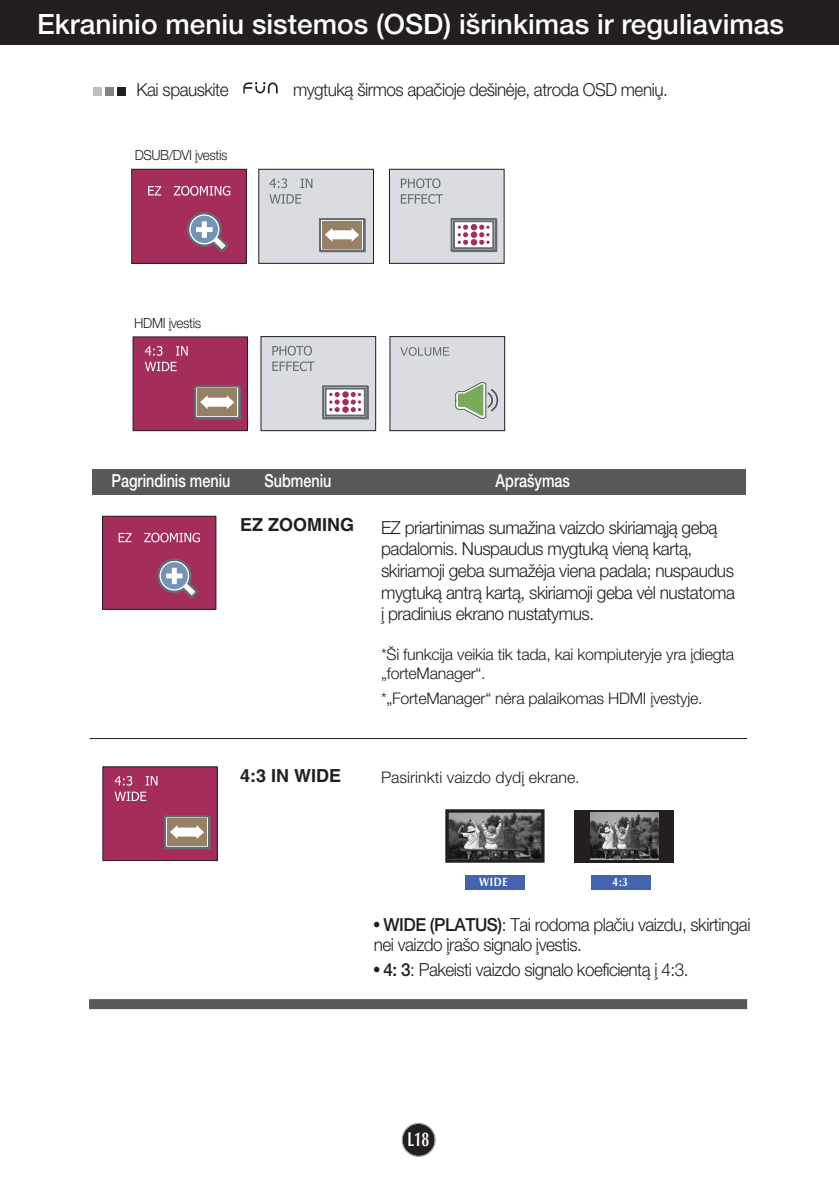
<style>
.page{position:relative;width:839px;height:1189px;background:#fff}
.page>*{position:absolute;margin:0;border:0;box-sizing:border-box;transform-origin:0 0}
.t1{font:500 28px "Helvetica Neue CE";color:#fff}
.t2{font:700 20px "Optima";color:#fff;scale:.7 1}
.t3{font:300 18px/21.6px "Helvetica Neue CE";letter-spacing:-.03em;color:#231f20;scale:.96 1}
.t4{font:300 18px/20px "Helvetica Neue CE";letter-spacing:-.03em;color:#231f20;scale:.95 1}
.t5{font:500 18px "Helvetica Neue CE";color:#fff;scale:.8 1}
.t6{font:700 18px "Helvetica";color:#231f20}
.t7{font:300 16px/19.2px "Helvetica Neue CE";letter-spacing:-.015em;color:#231f20}
.t8{font:300 14px "Helvetica Neue CE";letter-spacing:-.025em;color:#231f20;scale:.95 1}
.t9{font:700 12px "Optima";color:#fff;scale:.85 1}
.s1{font-family:"Helvetica";font-weight:400}
.s2{font-weight:500}
</style>
<div class="page">
<div style="left:402px;top:1124px;width:32px;height:32px;background:#231f20;border-radius:50%"></div>
<div style="left:401px;top:1123px;width:34px;height:34px;border:1px solid #939598;border-radius:50%"></div>
<div style="left:0;top:0;width:839px;height:45px;background:#231f20"></div>
<div style="left:117px;top:87px;width:9px;height:9px;background:#231f20"></div>
<div style="left:105px;top:87px;width:9px;height:9px;background:#808285"></div>
<div style="left:93px;top:87px;width:9px;height:9px;background:#bcbdc0"></div>
<div style="left:89px;top:999px;width:658px;height:10px;background:#57585a"></div>
<div style="left:92px;top:469px;width:654px;height:25px;background:#57585a"></div>
<hr style="left:90px;top:738px;width:657px;height:1px;background:#231f20">
<div style="left:132px;top:169px;width:114px;height:94px;background:#a52d5c"></div>
<div style="left:131px;top:169px;width:116px;height:95px;border:1px solid #231f20"></div>
<div style="left:259px;top:169px;width:114px;height:94px;background:#dadce2"></div>
<div style="left:258px;top:169px;width:116px;height:95px;border:1px solid #231f20"></div>
<svg style="left:148px;top:186px;width:13px;height:9px"></svg>
<svg style="left:174px;top:186px;width:56px;height:10px"></svg>
<svg style="left:269px;top:178px;width:18px;height:10px"></svg>
<svg style="left:300px;top:179px;width:12px;height:9px"></svg>
<svg style="left:269px;top:194px;width:32px;height:10px"></svg>
<div style="left:389px;top:169px;width:115px;height:94px;background:#dadce2"></div>
<div style="left:389px;top:169px;width:115px;height:95px;border:1px solid #231f20"></div>
<svg style="left:401px;top:178px;width:39px;height:10px"></svg>
<svg style="left:401px;top:194px;width:42px;height:10px"></svg>
<svg style="left:187px;top:212px;width:42px;height:41px"></svg>
<div style="left:320px;top:219px;width:46px;height:33px;border:2px solid #656c70"></div>
<div style="left:319px;top:218px;width:46px;height:33px;border:2px solid #656c70"></div>
<div style="left:322px;top:221px;width:40px;height:27px;background:#978064"></div>
<svg style="left:325px;top:228px;width:8px;height:14px"></svg>
<svg style="left:350px;top:228px;width:9px;height:14px"></svg>
<div style="left:331px;top:230px;width:22px;height:9px;background:#fff"></div>
<div style="left:451px;top:219px;width:46px;height:33px;border:2px solid #656c70"></div>
<div style="left:451px;top:219px;width:44px;height:31px;background:#fff"></div>
<div style="left:450px;top:218px;width:46px;height:33px;border:2px solid #656c70"></div>
<svg style="left:457px;top:224px;width:32px;height:21px"></svg>
<div style="left:453px;top:220px;width:41px;height:29px;border:2px solid #656c70"></div>
<div style="left:261px;top:336px;width:115px;height:95px;background:#dadce2"></div>
<div style="left:260px;top:336px;width:116px;height:95px;border:1px solid #231f20"></div>
<svg style="left:272px;top:346px;width:40px;height:9px"></svg>
<svg style="left:272px;top:361px;width:42px;height:10px"></svg>
<div style="left:323px;top:386px;width:46px;height:33px;border:2px solid #656c70"></div>
<div style="left:323px;top:386px;width:44px;height:32px;background:#fff"></div>
<div style="left:322px;top:385px;width:46px;height:34px;border:2px solid #656c70"></div>
<svg style="left:342px;top:391px;width:7px;height:7px"></svg>
<svg style="left:351px;top:392px;width:10px;height:20px"></svg>
<svg style="left:329px;top:392px;width:10px;height:20px"></svg>
<div style="left:342px;top:399px;width:7px;height:6px;background:#a52d5c;border-radius:50%"></div>
<div style="left:342px;top:406px;width:7px;height:7px;background:#a52d5c;border-radius:50%"></div>
<div style="left:324px;top:387px;width:42px;height:29px;border:2px solid #656c70"></div>
<div style="left:133px;top:337px;width:114px;height:94px;background:#a52d5c"></div>
<div style="left:133px;top:336px;width:115px;height:95px;border:1px solid #231f20"></div>
<svg style="left:145px;top:346px;width:17px;height:10px"></svg>
<svg style="left:176px;top:346px;width:12px;height:9px"></svg>
<svg style="left:145px;top:362px;width:32px;height:9px"></svg>
<div style="left:195px;top:386px;width:46px;height:33px;border:2px solid #656c70"></div>
<div style="left:194px;top:385px;width:46px;height:34px;border:2px solid #656c70"></div>
<div style="left:197px;top:388px;width:40px;height:28px;background:#978064"></div>
<svg style="left:200px;top:395px;width:9px;height:14px"></svg>
<svg style="left:226px;top:395px;width:9px;height:14px"></svg>
<div style="left:206px;top:398px;width:23px;height:9px;background:#fff"></div>
<div style="left:102px;top:516px;width:114px;height:93px;background:#a52d5c"></div>
<div style="left:102px;top:516px;width:114px;height:94px;border:1px solid #231f20"></div>
<svg style="left:119px;top:533px;width:13px;height:9px"></svg>
<svg style="left:144px;top:533px;width:56px;height:9px"></svg>
<svg style="left:157px;top:558px;width:42px;height:41px"></svg>
<div style="left:103px;top:767px;width:114px;height:93px;background:#a52d5c"></div>
<div style="left:102px;top:766px;width:116px;height:95px;border:1px solid #231f20"></div>
<svg style="left:115px;top:776px;width:17px;height:9px"></svg>
<svg style="left:146px;top:776px;width:11px;height:9px"></svg>
<svg style="left:115px;top:791px;width:31px;height:10px"></svg>
<div style="left:165px;top:816px;width:46px;height:33px;border:2px solid #656c70"></div>
<div style="left:164px;top:815px;width:46px;height:33px;border:2px solid #656c70"></div>
<div style="left:167px;top:818px;width:40px;height:28px;background:#978064"></div>
<svg style="left:170px;top:825px;width:8px;height:14px"></svg>
<svg style="left:195px;top:825px;width:9px;height:14px"></svg>
<div style="left:176px;top:827px;width:23px;height:9px;background:#fff"></div>
<img style="left:449px;top:813px;width:91px;height:45px">
<div style="left:445px;top:809px;width:99px;height:53px;border:3px solid #231f20"></div>
<div style="left:575px;top:809px;width:99px;height:53px;background:#231f20"></div>
<img style="left:590px;top:813px;width:68px;height:47px">
<div style="left:465px;top:875px;width:59px;height:14px;background:#4365b0"></div>
<div style="left:591px;top:874px;width:59px;height:15px;background:#4365b0"></div>
<svg style="left:243px;top:82px;width:35px;height:11px"></svg>
<div style="left:390px;top:336px;width:114px;height:95px;background:#dadce2"></div>
<div style="left:389px;top:336px;width:116px;height:95px;border:1px solid #231f20"></div>
<svg style="left:400px;top:347px;width:49px;height:9px"></svg>
<svg style="left:455px;top:382px;width:44px;height:37px"></svg>
<h1 class="t1" style="left:37px;top:14px;width:748px">Ekraninio meniu sistemos (OSD) i‰rinkimas ir reguliavimas</h1>
<p class="t4" style="left:137px;top:81px;width:98px">Kai spauskite</p>
<p class="t4" style="left:293px;top:81px;width:396px">mygtukà ‰irmos apaãioje de‰inòje, atroda OSD meni˜.</p>
<p class="t8" style="left:135px;top:149px;width:99px">DSUB/DVI ∞vestis</p>
<p class="t8" style="left:134px;top:318px;width:72px">HDMI ∞vestis</p>
<p class="t5" style="left:111px;top:474px;width:150px">Pagrindinis meniu</p>
<p class="t5" style="left:264px;top:474px;width:85px">Submeniu</p>
<p class="t5" style="left:495px;top:474px;width:95px">Apra‰ymas</p>
<p class="t6" style="left:240px;top:518px;width:115px">EZ ZOOMING</p>
<p class="t3" style="left:381px;top:518px;width:370px">EZ priartinimas sumaÏina vaizdo skiriamàjà gebà padalomis. Nuspaudus mygtukà vienà kartà, skiriamoji geba sumaÏòja viena padala; nuspaudus mygtukà antrà kartà, skiriamoji geba vòl nustatoma ∞ pradinius ekrano nustatymus.</p>
<p class="t7" style="left:381px;top:645px;width:354px">*·i funkcija veikia tik tada, kai kompiuteryje yra ∞diegta „forteManager“.</p>
<p class="t7" style="left:381px;top:689px;width:323px">*„ForteManager“ nòra palaikomas HDMI ∞vestyje.</p>
<p class="t6" style="left:240px;top:769px;width:102px">4:3 IN WIDE</p>
<p class="t7" style="left:381px;top:769px;width:200px">Pasirinkti vaizdo dyd∞ ekrane.</p>
<p class="t9" style="left:479px;top:877px;width:35px">WIDE</p>
<p class="t9" style="left:612px;top:877px;width:19px">4:3</p>
<p class="t4" style="left:374px;top:915px;width:398px"><span class="s1">•</span> <span class="s2">WIDE (PLATUS)</span>: Tai rodoma plaãiu vaizdu, skirtingai nei vaizdo ∞ra‰o signalo ∞vestis.</p>
<p class="t4" style="left:374px;top:961px;width:333px"><span class="s1">•</span> <span class="s2">4: 3</span>: Pakeisti vaizdo signalo koeficientà ∞ 4:3.</p>
<p class="t2" style="left:407px;top:1131px;width:33px">L18</p>
</div>
